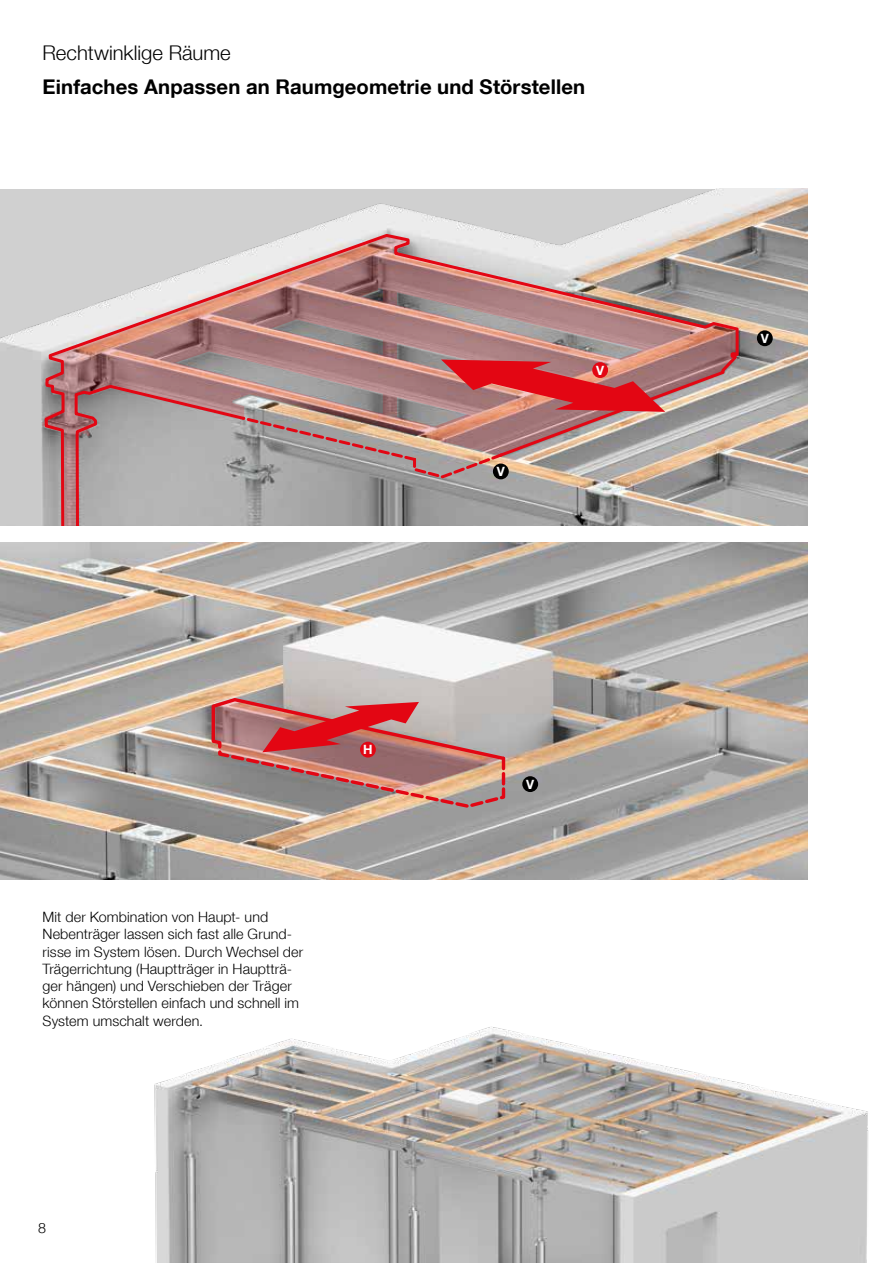
<style>
.page{position:relative;width:893px;height:1263px;background:#fff}
.page>*{position:absolute;margin:0;border:0;box-sizing:border-box;transform-origin:0 0}
.t1{font:700 20.25px "Helvetica Neue";letter-spacing:.005em;color:#000}
.t2{font:300 20.25px "Helvetica Neue";color:#000}
.t3{font:300 14.25px/17.2px "Helvetica Neue";letter-spacing:.01em;color:#000}
.t4{font:700 12.75px "Helvetica Neue";color:#fff}
</style>
<div class="page">
<img style="left:0;top:543px;width:808px;height:336px">
<img style="left:0;top:189px;width:808px;height:336px">
<img style="left:43px;top:232px;width:697px;height:293px">
<img style="left:240px;top:359px;width:425px;height:121px">
<img style="left:208px;top:696px;width:300px;height:114px">
<img style="left:154px;top:1027px;width:715px;height:236px">
<div style="left:360px;top:742px;width:16px;height:15px;background:#e30613;border-radius:50%"></div>
<div style="left:592px;top:362px;width:16px;height:16px;background:#e30613;border-radius:50%"></div>
<div style="left:522px;top:776px;width:16px;height:16px;background:#000;border-radius:50%"></div>
<div style="left:493px;top:463px;width:16px;height:16px;background:#000;border-radius:50%"></div>
<div style="left:757px;top:330px;width:16px;height:16px;background:#000;border-radius:50%"></div>
<h1 class="t2" style="left:43px;top:40px;width:190px">Rechtwinklige Räume</h1>
<h1 class="t1" style="left:43px;top:74px;width:544px">Einfaches Anpassen an Raumgeometrie und Störstellen</h1>
<p class="t4" style="left:497px;top:464px;width:10px">V</p>
<p class="t4" style="left:596px;top:362px;width:10px">V</p>
<p class="t4" style="left:363px;top:742px;width:11px">H</p>
<p class="t3" style="left:43px;top:908px;width:262px">Mit der Kombination von Haupt- und Nebenträger lassen sich fast alle Grund&shy;risse im System lösen. Durch Wechsel der Trägerrichtung (Hauptträger in Hauptträ&shy;ger hängen) und Verschieben der Träger können Störstellen einfach und schnell im System umschalt werden.</p>
<p class="t3" style="left:38px;top:1219px;width:9px">8</p>
<p class="t4" style="left:526px;top:776px;width:10px">V</p>
<p class="t4" style="left:761px;top:330px;width:10px">V</p>
</div>
